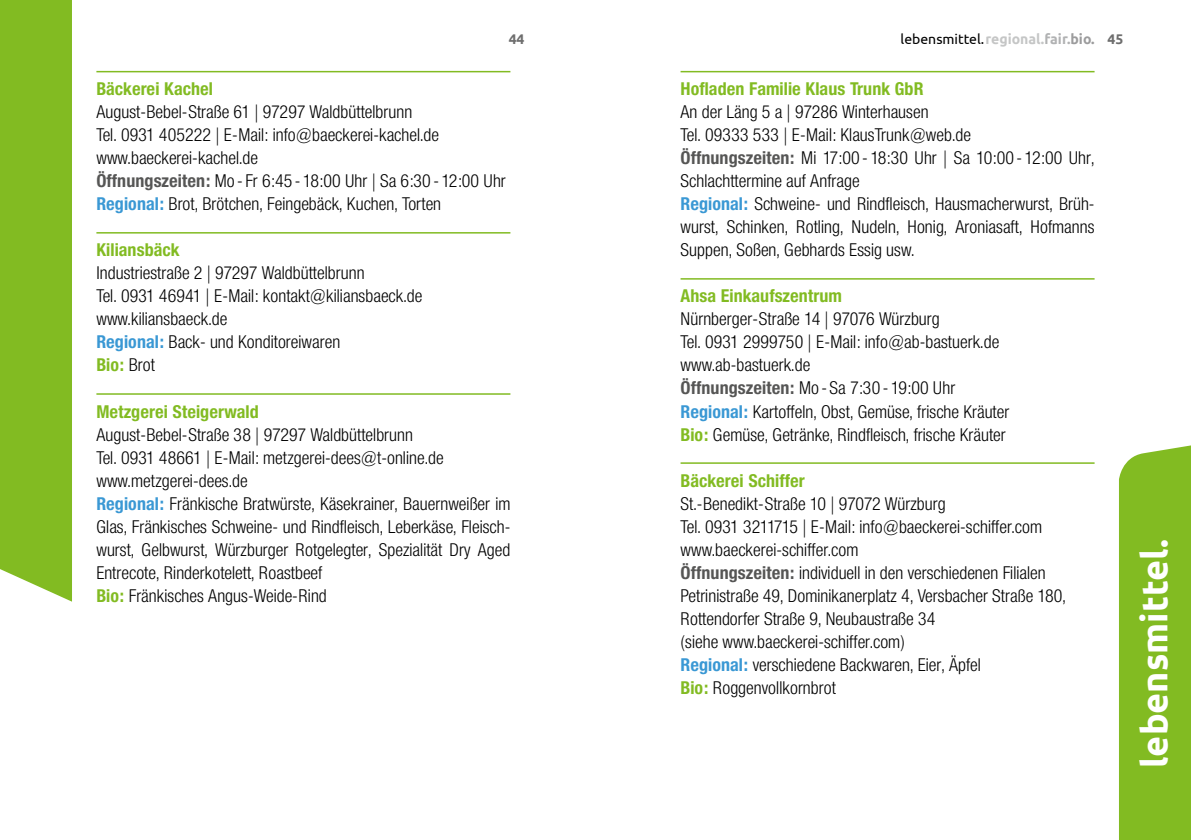
<style>
.page{position:relative;width:1191px;height:840px;background:#fff}
.page>*{position:absolute;margin:0;border:0;box-sizing:border-box;transform-origin:0 0}
.t1{font:700 36px "Ubuntu";color:#fff}
.t2{font:300 18px/23px "Neue Helvetica Condensed BQ";letter-spacing:.005em;color:#000}
.t3{font:700 18px "Neue Helvetica Condensed BQ";letter-spacing:.005em;color:#82bb22}
.t4{font:14px "Ubuntu";color:#000}
.t5{font:700 14px "Ubuntu";color:#6e6e6e}
.s1{font-weight:700;color:#c5c6c6}
.s2{font-weight:700;color:#b1b2b3}
.s3{font-weight:700;color:#9c9c9d}
.s4{font-weight:700;color:#6e6e6e}
.s5{font-weight:700;color:#565655}
.s6{font-weight:700;color:#3a98d4}
.s7{font-weight:700;color:#82bb22}
</style>
<div class="page">
<div style="left:1119px;top:445px;width:72px;height:394px;background:#82bb22"></div>
<div style="left:0;top:0;width:72px;height:601px;background:#82bb22"></div>
<hr style="left:96px;top:71px;width:414px;height:1px;background:#82bb22">
<hr style="left:96px;top:232px;width:414px;height:1px;background:#82bb22">
<hr style="left:96px;top:393px;width:414px;height:1px;background:#82bb22">
<hr style="left:680px;top:71px;width:414px;height:1px;background:#82bb22">
<hr style="left:680px;top:278px;width:414px;height:1px;background:#82bb22">
<hr style="left:680px;top:462px;width:414px;height:1px;background:#82bb22">
<p class="t5" style="left:509px;top:30px;width:17px">44</p>
<p class="t4" style="left:900px;top:30px;width:224px">lebensmittel.<span class="s1">regional.</span><span class="s2">fair.</span><span class="s3">bio.</span> <span class="s4">45</span></p>
<p class="t3" style="left:96px;top:78px;width:118px">Bäckerei Kachel</p>
<p class="t2" style="left:96px;top:100px;width:411px">August-Bebel-Straße 61 | 97297 Waldbüttelbrunn<br>Tel. 0931 405222 | E-Mail: info@baeckerei-kachel.de www.baeckerei-kachel.de<br><span class="s5">Öffnungszeiten:</span> Mo - Fr 6:45 - 18:00 Uhr | Sa 6:30 - 12:00 Uhr <span class="s6">Regional:</span> Brot, Brötchen, Feingebäck, Kuchen, Torten</p>
<p class="t3" style="left:96px;top:239px;width:84px">Kiliansbäck</p>
<p class="t2" style="left:96px;top:261px;width:327px">Industriestraße 2 | 97297 Waldbüttelbrunn<br>Tel. 0931 46941 | E-Mail: kontakt@kiliansbaeck.de www.kiliansbaeck.de<br><span class="s6">Regional:</span> Back- und Konditoreiwaren<br><span class="s7">Bio:</span> Brot</p>
<p class="t3" style="left:96px;top:400px;width:164px">Metzgerei Steigerwald</p>
<p class="t2" style="left:96px;top:422px;width:415px">August-Bebel-Straße 38 | 97297 Waldbüttelbrunn<br>Tel. 0931 48661 | E-Mail: metzgerei-dees@t-online.de www.metzgerei-dees.de<br><span class="s6">Regional:</span> Fränkische Bratwürste, Käsekrainer, Bauernweißer im Glas, Fränkisches Schweine- und Rindfleisch, Leberkäse, Fleisch&shy;wurst, Gelbwurst, Würzburger Rotgelegter, Spezialität Dry Aged Entrecote, Rinderkotelett, Roastbeef<br><span class="s7">Bio:</span> Fränkisches Angus-Weide-Rind</p>
<p class="t3" style="left:680px;top:78px;width:244px">Hofladen Familie Klaus Trunk GbR</p>
<p class="t2" style="left:680px;top:100px;width:415px">An der Läng 5 a | 97286 Winterhausen<br>Tel. 09333 533 | E-Mail: KlausTrunk@web.de<br><span class="s5">Öffnungszeiten:</span> Mi 17:00 - 18:30 Uhr | Sa 10:00 - 12:00 Uhr, Schlachttermine auf Anfrage<br><span class="s6">Regional:</span> Schweine- und Rindfleisch, Hausmacherwurst, Brüh&shy;wurst, Schinken, Rotling, Nudeln, Honig, Aroniasaft, Hofmanns Suppen, Soßen, Gebhards Essig usw.</p>
<p class="t3" style="left:680px;top:285px;width:163px">Ahsa Einkaufszentrum</p>
<p class="t2" style="left:680px;top:307px;width:330px">Nürnberger-Straße 14 | 97076 Würzburg<br>Tel. 0931 2999750 | E-Mail: info@ab-bastuerk.de www.ab-bastuerk.de<br><span class="s5">Öffnungszeiten:</span> Mo - Sa 7:30 - 19:00 Uhr <span class="s6">Regional:</span> Kartoffeln, Obst, Gemüse, frische Kräuter <span class="s7">Bio:</span> Gemüse, Getränke, Rindfleisch, frische Kräuter</p>
<p class="t3" style="left:680px;top:469px;width:126px">Bäckerei Schiffer</p>
<p class="t2" style="left:680px;top:491px;width:387px">St.-Benedikt-Straße 10 | 97072 Würzburg<br>Tel. 0931 3211715 | E-Mail: info@baeckerei-schiffer.com www.baeckerei-schiffer.com<br><span class="s5">Öffnungszeiten:</span> individuell in den verschiedenen Filialen Petrinistraße 49, Dominikanerplatz 4, Versbacher Straße 180, Rottendorfer Straße 9, Neubaustraße 34<br>(siehe www.baeckerei-schiffer.com)<br><span class="s6">Regional:</span> verschiedene Backwaren, Eier, Äpfel<br><span class="s7">Bio:</span> Roggenvollkornbrot</p>
<h1 class="t1" style="left:1132px;top:767px;width:230px;rotate:-90deg">lebensmittel.</h1>
</div>
